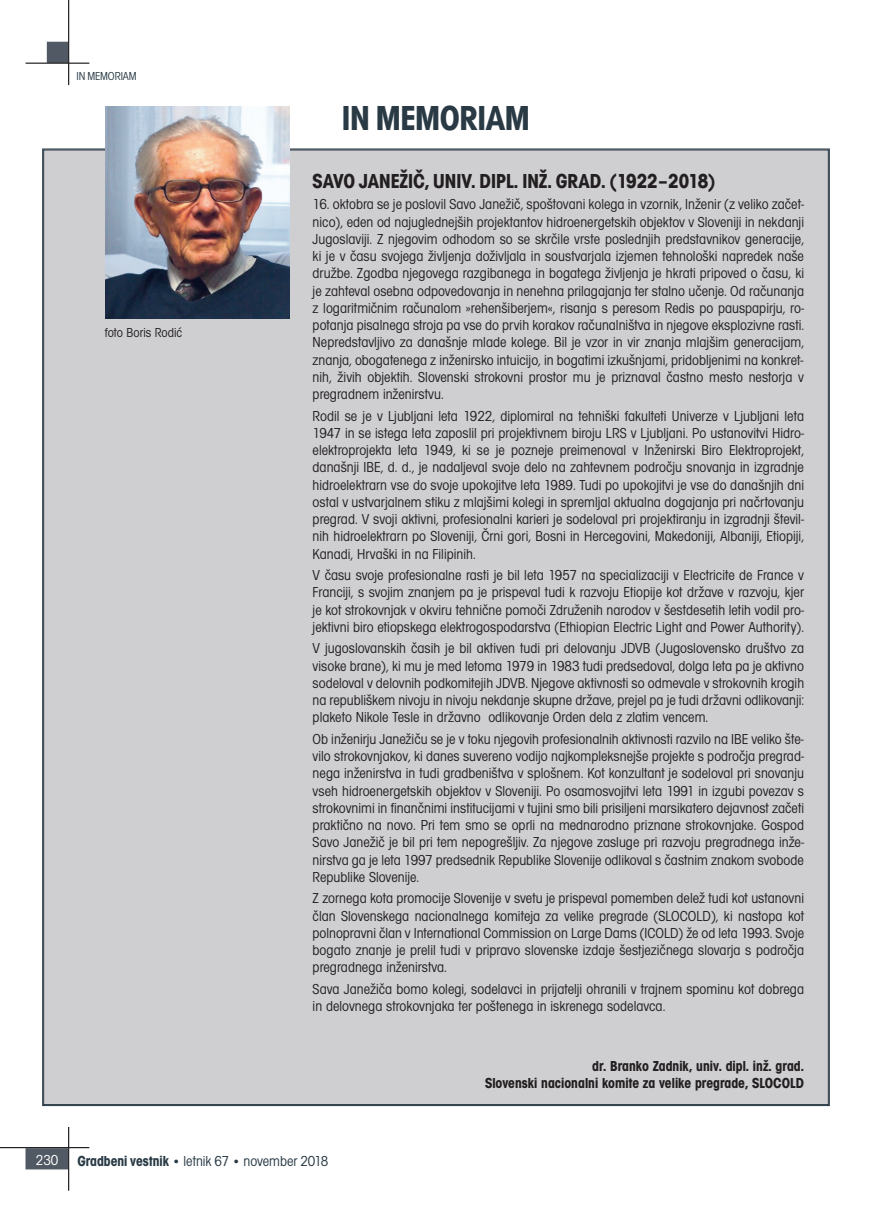
<style>
.page{position:relative;width:872px;height:1212px;background:#fff}
.page>*{position:absolute;margin:0;border:0;box-sizing:border-box;transform-origin:0 0}
.t1{font:700 condensed 36px "Avant Gar Got Itc TEE";letter-spacing:-.01em;color:#293a45}
.t2{font:700 condensed 21px "Avant Gar Got Itc TEE";color:#231f20}
.t3{font:condensed 15px/17.2px "Avant Gar Got Itc TEE";color:#231f20;text-align:justify}
.t4{font:700 condensed 15px/17.2px "Avant Gar Got Itc TEE";color:#231f20;text-align:right}
.t5{font:condensed 15px "Avant Gar Got Itc TEE";color:#293a45}
.t6{font:condensed 15px "Avant Gar Got Itc TEE";color:#fff}
.t7{font:condensed 13.5px "Avant Gar Got Itc TEE";color:#231f20}
.t8{font:condensed 12px "Avant Gar Got Itc TEE";letter-spacing:-.01em;color:#293a45}
.s1{font-weight:700}
.s2{font-weight:700;font-size:13.5px}
</style>
<div class="page">
<div style="left:47px;top:42px;width:21px;height:21px;background:#515964"></div>
<div style="left:26px;top:1148px;width:42px;height:21px;background:#515964;border:2px solid #515964"></div>
<hr style="left:0;top:1147px;width:89px;height:1px;background:#231f20">
<hr style="left:68px;top:1127px;width:1px;height:64px;background:#231f20">
<hr style="left:26px;top:63px;width:63px;height:1px;background:#231f20">
<hr style="left:68px;top:0;width:1px;height:85px;background:#231f20">
<div style="left:42px;top:149px;width:787px;height:957px;background:#cfcfd2"></div>
<img style="left:105px;top:106px;width:184px;height:213px">
<p class="t8" style="left:77px;top:70px;width:62px">IN MEMORIAM</p>
<p class="t7" style="left:105px;top:325px;width:79px">foto Boris Rodić</p>
<h1 class="t1" style="left:342px;top:97px;width:190px">IN MEMORIAM</h1>
<h2 class="t2" style="left:313px;top:168px;width:404px">SAVO JANEŽIČ, UNIV. DIPL. INŽ. GRAD. (1922–2018)</h2>
<p class="t3" style="left:313px;top:196px;width:493px">16. oktobra se je poslovil Savo Janežič, spoštovani kolega in vzornik, Inženir (z veliko začet&shy;nico), eden od najuglednejših projektantov hidroenergetskih objektov v Sloveniji in nekdanji Jugoslaviji. Z njegovim odhodom so se skrčile vrste poslednjih predstavnikov generacije, ki je v času svojega življenja doživljala in soustvarjala izjemen tehnološki napredek naše družbe. Zgodba njegovega razgibanega in bogatega življenja je hkrati pripoved o času, ki je zahteval osebna odpovedovanja in nenehna prilagajanja ter stalno učenje. Od računanja z logaritmičnim računalom »rehenšiberjem«, risanja s peresom Redis po pauspapirju, ro&shy;potanja pisalnega stroja pa vse do prvih korakov računalništva in njegove eksplozivne rasti.<br>Nepredstavljivo za današnje mlade kolege. Bil je vzor in vir znanja mlajšim generacijam, znanja, obogatenega z inženirsko intuicijo, in bogatimi izkušnjami, pridobljenimi na konkret&shy;nih, živih objektih. Slovenski strokovni prostor mu je priznaval častno mesto nestorja v pregradnem inženirstvu.</p>
<p class="t3" style="left:313px;top:407px;width:493px">Rodil se je v Ljubljani leta 1922, diplomiral na tehniški fakulteti Univerze v Ljubljani leta 1947 in se istega leta zaposlil pri projektivnem biroju LRS v Ljubljani. Po ustanovitvi Hidro&shy;elektroprojekta leta 1949, ki se je pozneje preimenoval v Inženirski Biro Elektroprojekt, današnji IBE, d. d., je nadaljeval svoje delo na zahtevnem področju snovanja in izgradnje hidroelektrarn vse do svoje upokojitve leta 1989. Tudi po upokojitvi je vse do današnjih dni ostal v ustvarjalnem stiku z mlajšimi kolegi in spremljal aktualna dogajanja pri načrtovanju pregrad. V svoji aktivni, profesionalni karieri je sodeloval pri projektiranju in izgradnji števil&shy;nih hidroelektrarn po Sloveniji, Črni gori, Bosni in Hercegovini, Makedoniji, Albaniji, Etiopiji, Kanadi, Hrvaški in na Filipinih.</p>
<p class="t3" style="left:313px;top:567px;width:493px">V času svoje profesionalne rasti je bil leta 1957 na specializaciji v Electricite de France v Franciji, s svojim znanjem pa je prispeval tudi k razvoju Etiopije kot države v razvoju, kjer je kot strokovnjak v okviru tehnične pomoči Združenih narodov v šestdesetih letih vodil pro&shy;jektivni biro etiopskega elektrogospodarstva (Ethiopian Electric Light and Power Authority).</p>
<p class="t3" style="left:313px;top:640px;width:493px">V jugoslovanskih časih je bil aktiven tudi pri delovanju JDVB (Jugoslovensko društvo za visoke brane), ki mu je med letoma 1979 in 1983 tudi predsedoval, dolga leta pa je aktivno sodeloval v delovnih podkomitejih JDVB. Njegove aktivnosti so odmevale v strokovnih krogih na republiškem nivoju in nivoju nekdanje skupne države, prejel pa je tudi državni odlikovanji: plaketo Nikole Tesle in državno odlikovanje Orden dela z zlatim vencem.</p>
<p class="t3" style="left:313px;top:730px;width:493px">Ob inženirju Janežiču se je v toku njegovih profesionalnih aktivnosti razvilo na IBE veliko šte&shy;vilo strokovnjakov, ki danes suvereno vodijo najkompleksnejše projekte s področja pregrad&shy;nega inženirstva in tudi gradbeništva v splošnem. Kot konzultant je sodeloval pri snovanju vseh hidroenergetskih objektov v Sloveniji. Po osamosvojitvi leta 1991 in izgubi povezav s strokovnimi in finančnimi institucijami v tujini smo bili prisiljeni marsikatero dejavnost začeti praktično na novo. Pri tem smo se oprli na mednarodno priznane strokovnjake. Gospod Savo Janežič je bil pri tem nepogrešljiv. Za njegove zasluge pri razvoju pregradnega inže&shy;nirstva ga je leta 1997 predsednik Republike Slovenije odlikoval s častnim znakom svobode Republike Slovenije.</p>
<p class="t3" style="left:313px;top:890px;width:493px">Z zornega kota promocije Slovenije v svetu je prispeval pomemben delež tudi kot ustanovni član Slovenskega nacionalnega komiteja za velike pregrade (SLOCOLD), ki nastopa kot polnopravni član v International Commission on Large Dams (ICOLD) že od leta 1993. Svoje bogato znanje je prelil tudi v pripravo slovenske izdaje šestjezičnega slovarja s področja pregradnega inženirstva.</p>
<p class="t3" style="left:313px;top:980px;width:493px">Sava Janežiča bomo kolegi, sodelavci in prijatelji ohranili v trajnem spominu kot dobrega in delovnega strokovnjaka ter poštenega in iskrenega sodelavca.</p>
<p class="t4" style="left:485px;top:1057px;width:320px">dr. Branko Zadnik, univ. dipl. inž. grad.<br>Slovenski nacionalni komite za velike pregrade, SLOCOLD</p>
<p class="t6" style="left:36px;top:1152px;width:24px">230</p>
<p class="t5" style="left:77px;top:1152px;width:252px"><span class="s1">Gradbeni vestnik</span> <span class="s2">•</span> letnik 67 <span class="s2">•</span> november 2018</p>
</div>
